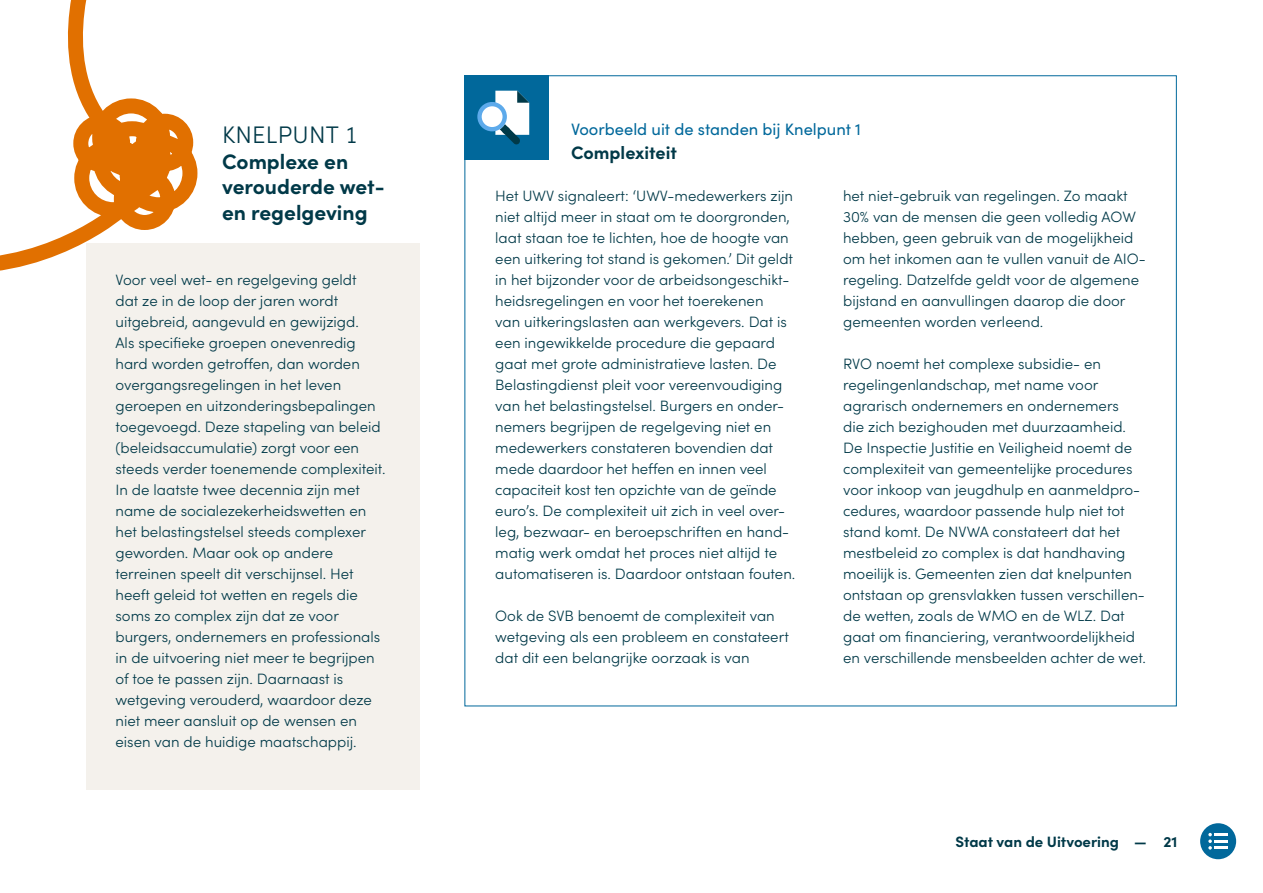
<style>
.page{position:relative;width:1263px;height:893px;background:#fff}
.page>*{position:absolute;margin:0;border:0;box-sizing:border-box;transform-origin:0 0}
.t1{font:300 24px "Sofia Pro";letter-spacing:.01em;color:#003948}
.t2{font:700 21px/25.5px "Sofia Pro";color:#003948}
.t3{font:700 18px "Sofia Pro";color:#003948}
.t4{font:16.5px "Sofia Pro";color:#01689b}
.t5{font:300 15px/21px "Sofia Pro";color:#003948}
.t6{font:700 15px "Sofia Pro";color:#003948}
</style>
<div class="page">
<div style="left:86px;top:243px;width:333px;height:546px;background:#f4f1ec"></div>
<div style="left:464px;top:75px;width:84px;height:84px;background:#01689b"></div>
<svg style="left:477px;top:91px;width:52px;height:53px"></svg>
<svg style="left:0;top:0;width:197px;height:271px"></svg>
<div style="left:1200px;top:823px;width:36px;height:36px;background:#01689b;border-radius:50%"></div>
<svg style="left:1208px;top:833px;width:4px;height:17px"></svg>
<hr style="left:1214px;top:833px;width:14px;height:3px;background:#fff">
<hr style="left:1214px;top:840px;width:14px;height:3px;background:#fff">
<hr style="left:1214px;top:846px;width:14px;height:3px;background:#fff">
<h1 class="t1" style="left:222px;top:118px;width:138px">KNELPUNT 1</h1>
<h2 class="t2" style="left:222px;top:147px;width:164px">Complexe en verouderde wet&shy;en regelgeving</h2>
<p class="t5" style="left:116px;top:268px;width:272px">Voor veel wet- en regelgeving geldt<br>dat ze in de loop der jaren wordt uitgebreid, aangevuld en gewijzigd.<br>Als specifieke groepen onevenredig hard worden getroffen, dan worden overgangsregelingen in het leven geroepen en uitzonderingsbepalingen toegevoegd. Deze stapeling van beleid (beleidsaccumulatie) zorgt voor een steeds verder toenemende complexiteit.<br>In de laatste twee decennia zijn met name de socialezekerheidswetten en het belastingstelsel steeds complexer geworden. Maar ook op andere terreinen speelt dit verschijnsel. Het heeft geleid tot wetten en regels die soms zo complex zijn dat ze voor burgers, ondernemers en professionals in de uitvoering niet meer te begrijpen of toe te passen zijn. Daarnaast is wetgeving verouderd, waardoor deze niet meer aansluit op de wensen en eisen van de huidige maatschappij.</p>
<p class="t4" style="left:571px;top:117px;width:291px">Voorbeeld uit de standen bij Knelpunt 1</p>
<p class="t3" style="left:571px;top:139px;width:107px">Complexiteit</p>
<p class="t5" style="left:495px;top:184px;width:302px">Het UWV signaleert: ‘UWV-medewerkers zijn niet altijd meer in staat om te doorgronden, laat staan toe te lichten, hoe de hoogte van een uitkering tot stand is gekomen.’ Dit geldt in het bijzonder voor de arbeidsongeschikt&shy;heidsregelingen en voor het toerekenen<br>van uitkeringslasten aan werkgevers. Dat is een ingewikkelde procedure die gepaard gaat met grote administratieve lasten. De Belastingdienst pleit voor vereenvoudiging van het belastingstelsel. Burgers en onder&shy;nemers begrijpen de regelgeving niet en medewerkers constateren bovendien dat mede daardoor het heffen en innen veel capaciteit kost ten opzichte van de geïnde euro’s. De complexiteit uit zich in veel over&shy;leg, bezwaar- en beroepschriften en hand&shy;matig werk omdat het proces niet altijd te automatiseren is. Daardoor ontstaan fouten.</p>
<p class="t5" style="left:495px;top:604px;width:295px">Ook de SVB benoemt de complexiteit van wetgeving als een probleem en constateert dat dit een belangrijke oorzaak is van</p>
<p class="t5" style="left:843px;top:184px;width:304px">het niet-gebruik van regelingen. Zo maakt 30% van de mensen die geen volledig AOW hebben, geen gebruik van de mogelijkheid om het inkomen aan te vullen vanuit de AIO&shy;regeling. Datzelfde geldt voor de algemene bijstand en aanvullingen daarop die door gemeenten worden verleend.</p>
<p class="t5" style="left:843px;top:352px;width:304px">RVO noemt het complexe subsidie- en regelingenlandschap, met name voor agrarisch ondernemers en ondernemers<br>die zich bezighouden met duurzaamheid.<br>De Inspectie Justitie en Veiligheid noemt de complexiteit van gemeentelijke procedures voor inkoop van jeugdhulp en aanmeldpro&shy;cedures, waardoor passende hulp niet tot stand komt. De NVWA constateert dat het mestbeleid zo complex is dat handhaving moeilijk is. Gemeenten zien dat knelpunten ontstaan op grensvlakken tussen verschillen&shy;de wetten, zoals de WMO en de WLZ. Dat gaat om financiering, verantwoordelijkheid en verschillende mensbeelden achter de wet.</p>
<p class="t6" style="left:955px;top:830px;width:223px">Staat van de Uitvoering — 21</p>
</div>
